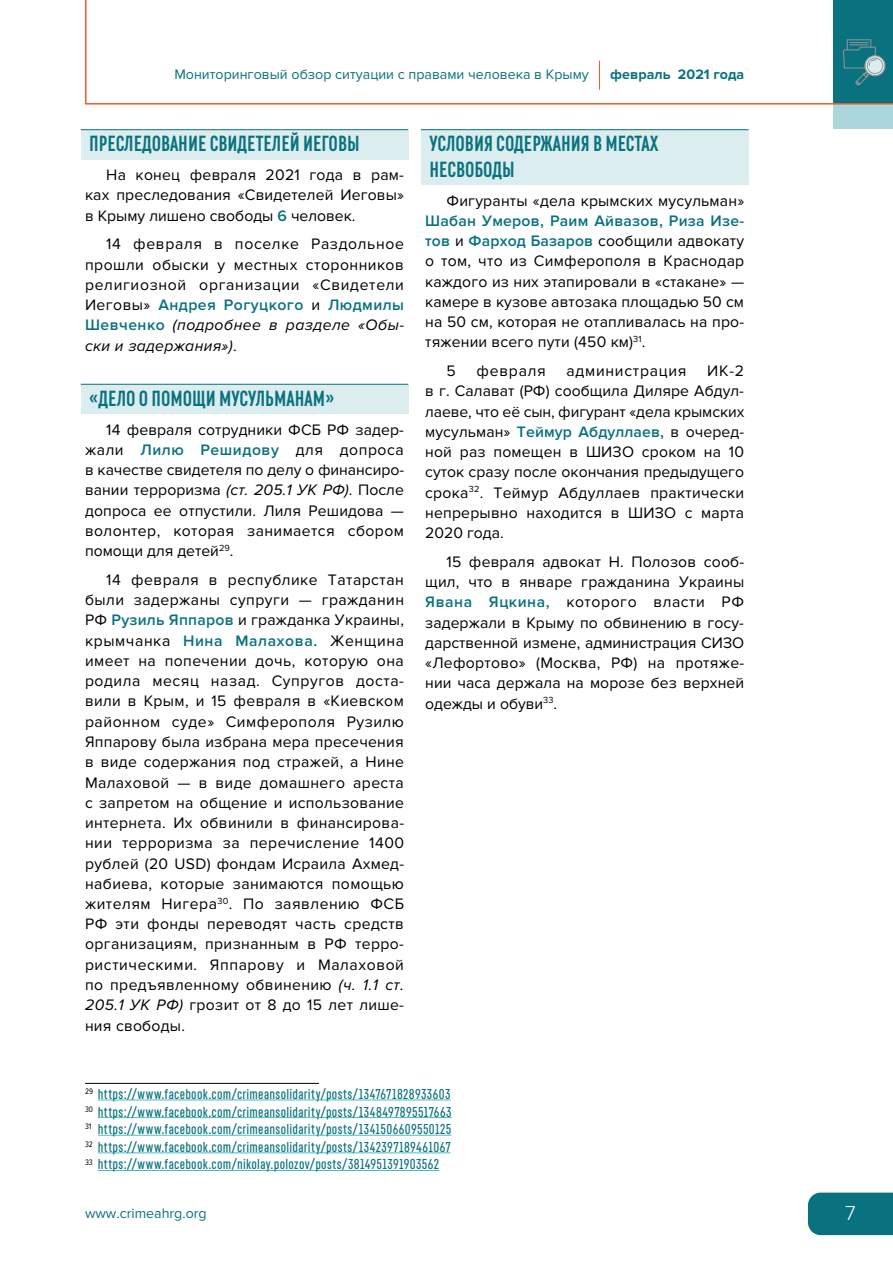
<style>
.page{position:relative;width:893px;height:1263px;background:#fff}
.page>*{position:absolute;margin:0;border:0;box-sizing:border-box;transform-origin:0 0}
.t1{font:700 21.75px/25.5px "RF Rufo";color:#0a727e}
.t2{font:300 21px "Proxima Nova";color:#fff}
.t3{font:15.75px/20.2px "Proxima Nova";letter-spacing:.015em;color:#000;text-align:justify}
.t4{font:15.75px "Proxima Nova";letter-spacing:.05em;color:#000}
.t5{font:600 14.25px/17.7px "RF Rufo";letter-spacing:.025em;color:#0a727e;text-align:justify}
.t6{font:14.25px "Proxima Nova";color:#0a727e}
.t7{font:700 14.25px "Proxima Nova";color:#0a727e}
.s1{font-weight:600;color:#0a727e}
.s2{font-style:italic}
</style>
<div class="page">
<div style="left:808px;top:1192px;width:85px;height:43px;background:#0a727e"></div>
<div style="left:833px;top:105px;width:60px;height:24px;background:#a9d7dc"></div>
<svg style="left:85px;top:0;width:808px;height:105px"></svg>
<svg style="left:599px;top:61px;width:1px;height:29px"></svg>
<svg style="left:842px;top:17px;width:44px;height:69px;background:#287e89"></svg>
<div style="left:81px;top:130px;width:327px;height:29px;background:#dbedee"></div>
<hr style="left:81px;top:129px;width:327px;height:1px;background:#0a727e">
<div style="left:81px;top:384px;width:327px;height:30px;background:#dbedee"></div>
<hr style="left:81px;top:384px;width:327px;height:1px;background:#0a727e">
<hr style="left:85px;top:1083px;width:234px;height:1px;background:#000">
<hr style="left:98px;top:1099px;width:353px;height:1px;background:#4bb9c2">
<hr style="left:98px;top:1117px;width:354px;height:1px;background:#4bb9c2">
<hr style="left:98px;top:1135px;width:353px;height:1px;background:#4bb9c2">
<hr style="left:98px;top:1152px;width:353px;height:1px;background:#4bb9c2">
<hr style="left:98px;top:1170px;width:341px;height:1px;background:#4bb9c2">
<div style="left:421px;top:130px;width:327px;height:55px;background:#dbedee"></div>
<hr style="left:421px;top:129px;width:327px;height:1px;background:#0a727e">
<p class="t6" style="left:174px;top:66px;width:416px">Мониторинговый обзор ситуации с правами человека в Крыму</p>
<p class="t7" style="left:610px;top:66px;width:135px">февраль 2021 года</p>
<h1 class="t1" style="left:89px;top:131px;width:272px">ПРЕСЛЕДОВАНИЕ СВИДЕТЕЛЕЙ ИЕГОВЫ</h1>
<p class="t3" style="left:85px;top:165px;width:321px;text-indent:21px">На конец февраля 2021 года в рам&shy;ках преследования «Свидетелей Иеговы» в Крыму лишено свободы <span class="s1">6</span> человек.</p>
<p class="t3" style="left:85px;top:234px;width:321px;text-indent:21px">14 февраля в поселке Раздольное прошли обыски у местных сторонников религиозной организации «Свидетели Иеговы» <span class="s1">Андрея Рогуцкого</span> и <span class="s1">Людмилы Шевченко</span> <span class="s2">(подробнее в разделе «Обы&shy;ски и задержания»)</span>.</p>
<h1 class="t1" style="left:89px;top:386px;width:247px">«ДЕЛО О ПОМОЩИ МУСУЛЬМАНАМ»</h1>
<p class="t3" style="left:85px;top:419px;width:321px;text-indent:21px">14 февраля сотрудники ФСБ РФ задер&shy;жали <span class="s1">Лилю Решидову</span> для допроса в качестве свидетеля по делу о финансиро&shy;вании терроризма <span class="s2">(ст. 205.1 УК РФ)</span>. После допроса ее отпустили. Лиля Решидова — волонтер, которая занимается сбором помощи для детей<sup>29</sup>.</p>
<p class="t3" style="left:85px;top:570px;width:321px;text-indent:21px">14 февраля в республике Татарстан были задержаны супруги — гражданин РФ <span class="s1">Рузиль Яппаров</span> и гражданка Украины, крымчанка <span class="s1">Нина Малахова.</span> Женщина имеет на попечении дочь, которую она родила месяц назад. Супругов доста&shy;вили в Крым, и 15 февраля в «Киевском районном суде» Симферополя Рузилю Яппарову была избрана мера пресечения в виде содержания под стражей, а Нине Малаховой — в виде домашнего ареста с запретом на общение и использование интернета. Их обвинили в финансирова&shy;нии терроризма за перечисление 1400 рублей (20 USD) фондам Исраила Ахмед&shy;набиева, которые занимаются помощью жителям Нигера<sup>30</sup>. По заявлению ФСБ РФ эти фонды переводят часть средств организациям, признанным в РФ терро&shy;ристическими. Яппарову и Малаховой по предъявленному обвинению <span class="s2">(ч. 1.1 ст.<br>205.1 УК РФ)</span> грозит от 8 до 15 лет лише&shy;ния свободы.</p>
<h1 class="t1" style="left:429px;top:131px;width:231px">УСЛОВИЯ СОДЕРЖАНИЯ В МЕСТАХ<br>НЕСВОБОДЫ</h1>
<p class="t3" style="left:446px;top:190px;width:299px">Фигуранты «дела крымских мусульман»</p>
<p class="t3" style="left:425px;top:211px;width:321px"><span class="s1">Шабан Умеров, Раим Айвазов, Риза Изе&shy;тов</span> и <span class="s1">Фарход Базаров</span> сообщили адвокату о том, что из Симферополя в Краснодар каждого из них этапировали в «стакане» — камере в кузове автозака площадью 50 см на 50 см, которая не отапливалась на про&shy;тяжении всего пути (450 км)<sup>31</sup>.</p>
<p class="t3" style="left:446px;top:361px;width:11px">5</p>
<p class="t4" style="left:476px;top:362px;width:71px">февраля</p>
<p class="t4" style="left:566px;top:362px;width:121px">администрация</p>
<p class="t3" style="left:425px;top:361px;width:321px;text-indent:282px">ИК-2 в г. Салават (РФ) сообщила Диляре Абдул&shy;лаеве, что её сын, фигурант «дела крымских мусульман» <span class="s1">Теймур Абдуллаев,</span> в очеред&shy;ной раз помещен в ШИЗО сроком на 10 суток сразу после окончания предыдущего срока<sup>32</sup>. Теймур Абдуллаев практически непрерывно находится в ШИЗО с марта 2020 года.</p>
<p class="t3" style="left:425px;top:552px;width:321px;text-indent:21px">15 февраля адвокат Н. Полозов сооб&shy;щил, что в январе гражданина Украины <span class="s1">Явана Яцкина,</span> которого власти РФ задержали в Крыму по обвинению в госу&shy;дарственной измене, администрация СИЗО «Лефортово» (Москва, РФ) на протяже&shy;нии часа держала на морозе без верхней одежды и обуви<sup>33</sup>.</p>
<p class="t5" style="left:85px;top:1085px;width:368px"><sup>29</sup> https://www.facebook.com/crimeansolidarity/posts/1347671828933603<br><sup>30</sup> https://www.facebook.com/crimeansolidarity/posts/1348497895517663<br><sup>31</sup> https://www.facebook.com/crimeansolidarity/posts/1341506609550125<br><sup>32</sup> https://www.facebook.com/crimeansolidarity/posts/1342397189461067<br><sup>33</sup> https://www.facebook.com/nikolay.polozov/posts/3814951391903562</p>
<p class="t6" style="left:85px;top:1205px;width:123px">www.crimeahrg.org</p>
<h2 class="t2" style="left:845px;top:1201px;width:12px">7</h2>
</div>
